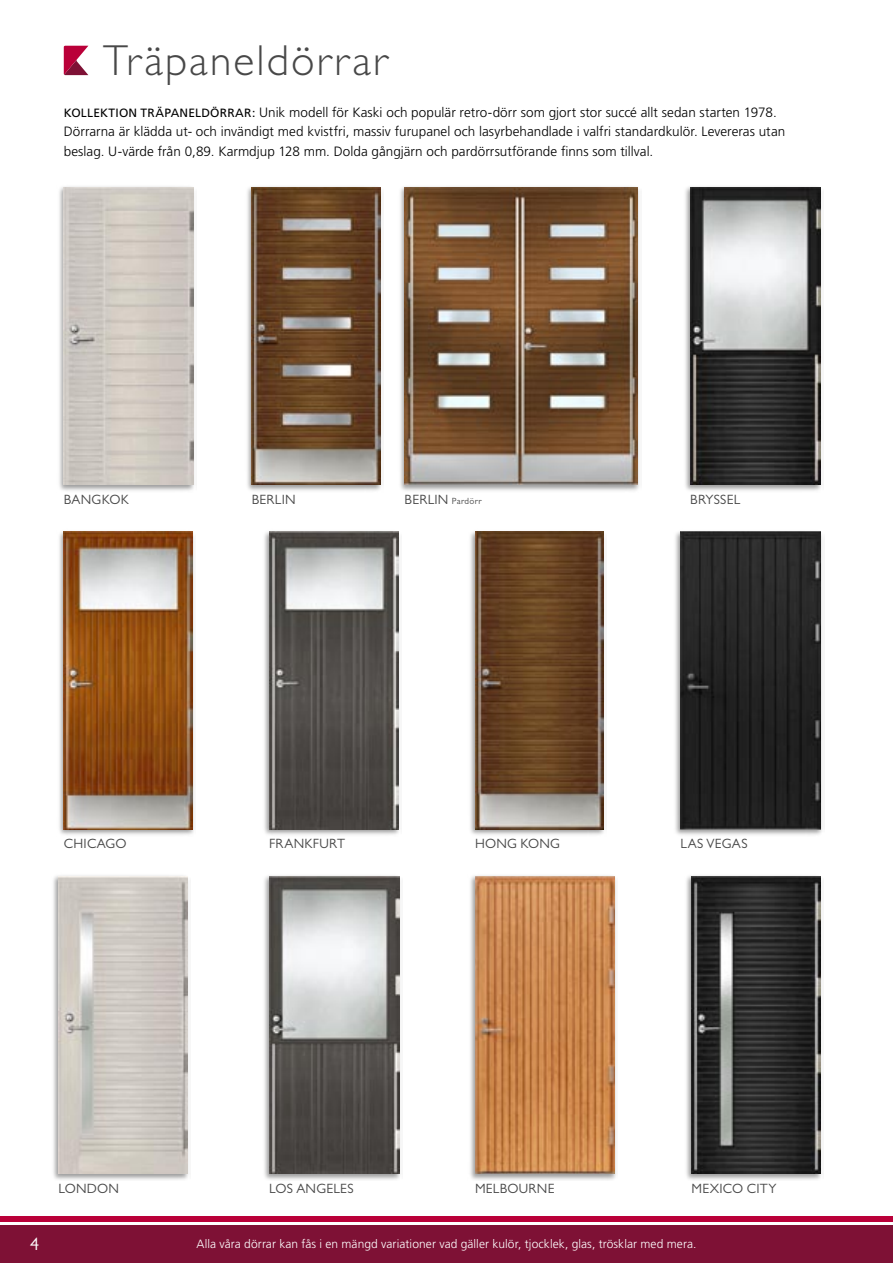
<style>
.page{position:relative;width:893px;height:1263px;background:#fff}
.page>*{position:absolute;margin:0;border:0;box-sizing:border-box;transform-origin:0 0}
.t1{font:300 43.5px "Gill Sans";letter-spacing:.05em;color:#484848}
.t2{font:18px "Gill Sans";color:#fff}
.t3{font:300 13.5px/19.5px "Frutiger";color:#000}
.t4{font:13.5px "Gill Sans";letter-spacing:.02em;color:#484848}
.t5{font:300 12px "Frutiger";letter-spacing:.01em;color:#fff}
.t6{font:9px "Gill Sans";letter-spacing:.03em;color:#484848}
.s1{font-weight:400;font-size:12px}
.s2{font-size:13.5px}
</style>
<div class="page">
<div style="left:0;top:1225px;width:893px;height:38px;background:#7e1135"></div>
<div style="left:0;top:1216px;width:893px;height:5px;background:#ba0039"></div>
<svg style="left:64px;top:46px;width:24px;height:29px"></svg>
<div style="left:684px;top:873px;width:140px;height:308px;background:#000;opacity:.4"></div>
<img style="left:691px;top:876px;width:130px;height:298px">
<div style="left:56px;top:528px;width:140px;height:309px;background:#000;opacity:.4"></div>
<img style="left:64px;top:532px;width:129px;height:297px">
<div style="left:244px;top:184px;width:140px;height:308px;background:#000;opacity:.4"></div>
<img style="left:252px;top:187px;width:128px;height:298px">
<div style="left:683px;top:184px;width:141px;height:308px;background:#000;opacity:.4"></div>
<img style="left:690px;top:187px;width:131px;height:298px">
<div style="left:262px;top:873px;width:141px;height:308px;background:#000;opacity:.4"></div>
<img style="left:269px;top:876px;width:130px;height:298px">
<div style="left:51px;top:873px;width:140px;height:308px;background:#000;opacity:.4"></div>
<img style="left:58px;top:876px;width:130px;height:298px">
<div style="left:56px;top:184px;width:141px;height:308px;background:#000;opacity:.4"></div>
<img style="left:64px;top:187px;width:129px;height:298px">
<div style="left:262px;top:528px;width:140px;height:309px;background:#000;opacity:.4"></div>
<img style="left:269px;top:532px;width:129px;height:297px">
<div style="left:467px;top:528px;width:140px;height:309px;background:#000;opacity:.4"></div>
<img style="left:475px;top:532px;width:129px;height:297px">
<div style="left:673px;top:528px;width:151px;height:309px;background:#000;opacity:.4"></div>
<img style="left:680px;top:532px;width:141px;height:297px">
<div style="left:467px;top:873px;width:151px;height:308px;background:#000;opacity:.4"></div>
<img style="left:475px;top:876px;width:140px;height:298px">
<div style="left:397px;top:184px;width:244px;height:308px;background:#000;opacity:.4"></div>
<img style="left:405px;top:187px;width:233px;height:298px">
<h1 class="t1" style="left:103px;top:36px;width:286px">Träpaneldörrar</h1>
<p class="t3" style="left:64px;top:102px;width:723px"><span class="s1">KOLLEKTION TRÄPANELDÖRRAR:</span> Unik modell för Kaski och populär retro-dörr som gjort stor succé allt sedan starten 1978.<br>Dörrarna är klädda ut- och invändigt med kvistfri, massiv furupanel och lasyrbehandlade i valfri standardkulör. Levereras utan beslag. U-värde från 0,89. Karmdjup 128 mm. Dolda gångjärn och pardörrsutförande finns som tillval.</p>
<p class="t4" style="left:64px;top:491px;width:67px">BANGKOK</p>
<p class="t4" style="left:252px;top:491px;width:45px">BERLIN</p>
<p class="t4" style="left:690px;top:491px;width:52px">BRYSSEL</p>
<p class="t6" style="left:405px;top:495px;width:79px"><span class="s2">BERLIN</span> Pardörr</p>
<p class="t4" style="left:64px;top:836px;width:64px">CHICAGO</p>
<p class="t4" style="left:269px;top:836px;width:77px">FRANKFURT</p>
<p class="t4" style="left:475px;top:836px;width:87px">HONG KONG</p>
<p class="t4" style="left:680px;top:836px;width:69px">LAS VEGAS</p>
<p class="t4" style="left:58px;top:1180px;width:62px">LONDON</p>
<p class="t4" style="left:269px;top:1180px;width:86px">LOS ANGELES</p>
<p class="t4" style="left:475px;top:1180px;width:81px">MELBOURNE</p>
<p class="t4" style="left:691px;top:1180px;width:87px">MEXICO CITY</p>
<h2 class="t2" style="left:30px;top:1233px;width:10px">4</h2>
<p class="t5" style="left:197px;top:1237px;width:501px">Alla våra dörrar kan fås i en mängd variationer vad gäller kulör, tjocklek, glas, trösklar med mera.</p>
</div>
